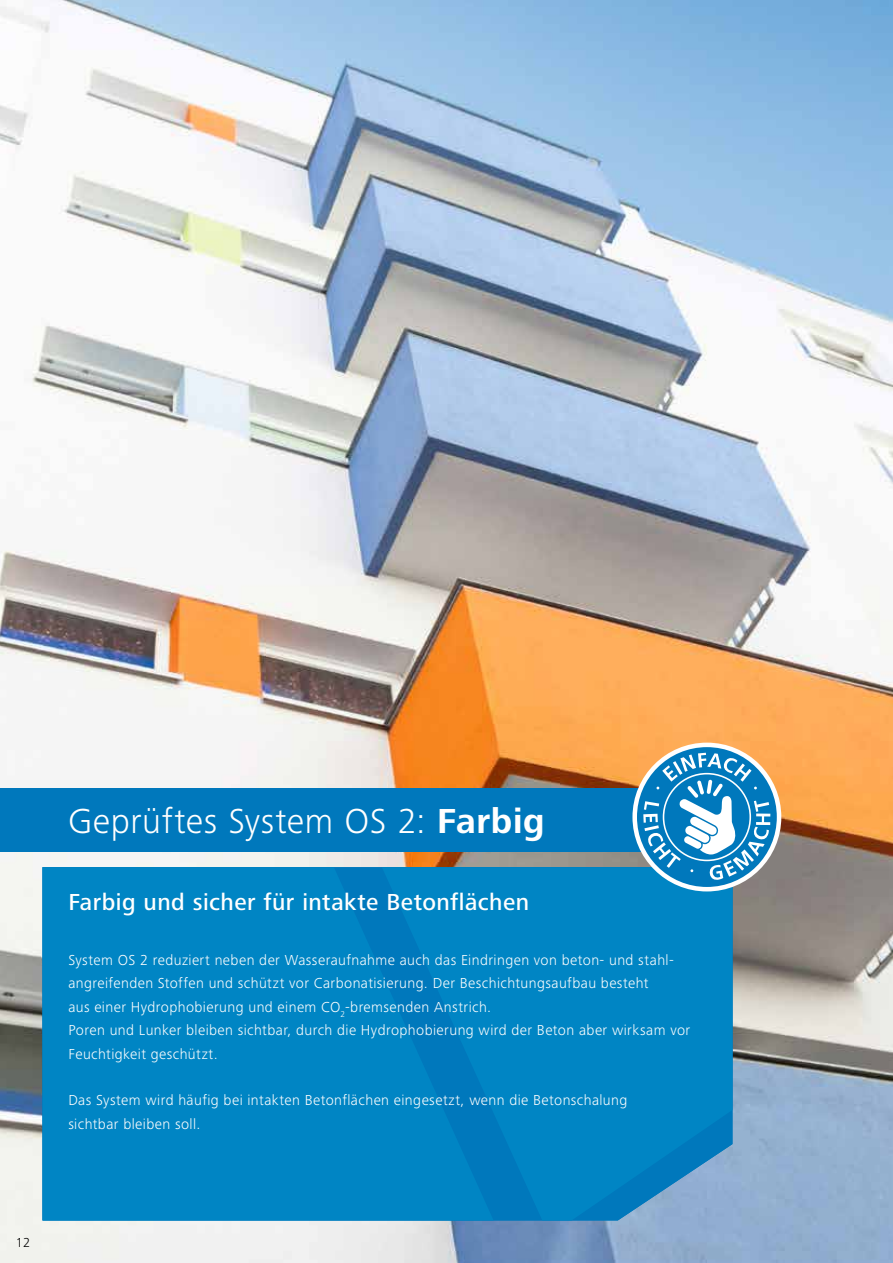
<style>
.page{position:relative;width:893px;height:1263px;background:#fff}
.page>*{position:absolute;margin:0;border:0;box-sizing:border-box;transform-origin:0 0}
.t1{font:300 36px "Frutiger Next LTW1 G";letter-spacing:.015em;color:#fff}
.t2{font:500 24px "Frutiger Next LTW1 G";letter-spacing:.02em;color:#fff}
.t3{font:300 15px/23.4px "Frutiger Next LTW1 G";letter-spacing:.03em;color:#fff}
.t4{font:300 13.5px "Frutiger Next LTW1 G";color:#000}
.s1{font-weight:700}
</style>
<div class="page">
<img style="left:0;top:0;width:893px;height:1263px">
<svg style="left:43px;top:867px;width:689px;height:353px;background:#0284c3"></svg>
<div style="left:0;top:788px;width:732px;height:64px;background:#0078bc"></div>
<div style="left:632px;top:743px;width:149px;height:148px;background:#fff;border-radius:50%"></div>
<div style="left:637px;top:747px;width:140px;height:140px;background:#0078bc;border-radius:50%"></div>
<svg style="left:643px;top:753px;width:127px;height:127px"></svg>
<h1 class="t1" style="left:68px;top:800px;width:478px">Geprüftes System OS 2: <span class="s1">Farbig</span></h1>
<h2 class="t2" style="left:68px;top:888px;width:462px">Farbig und sicher für intakte Betonflächen</h2>
<p class="t3" style="left:68px;top:948px;width:623px">System OS 2 reduziert neben der Wasseraufnahme auch das Eindringen von beton- und stahl&shy;angreifenden Stoffen und schützt vor Carbonatisierung. Der Beschichtungsaufbau besteht<br>aus einer Hydrophobierung und einem CO<sub>2</sub>-bremsenden Anstrich.<br>Poren und Lunker bleiben sichtbar, durch die Hydrophobierung wird der Beton aber wirksam vor Feuchtigkeit geschützt.</p>
<p class="t3" style="left:68px;top:1089px;width:561px">Das System wird häufig bei intakten Betonflächen eingesetzt, wenn die Betonschalung sichtbar bleiben soll.</p>
<p class="t4" style="left:16px;top:1235px;width:16px">12</p>
</div>
